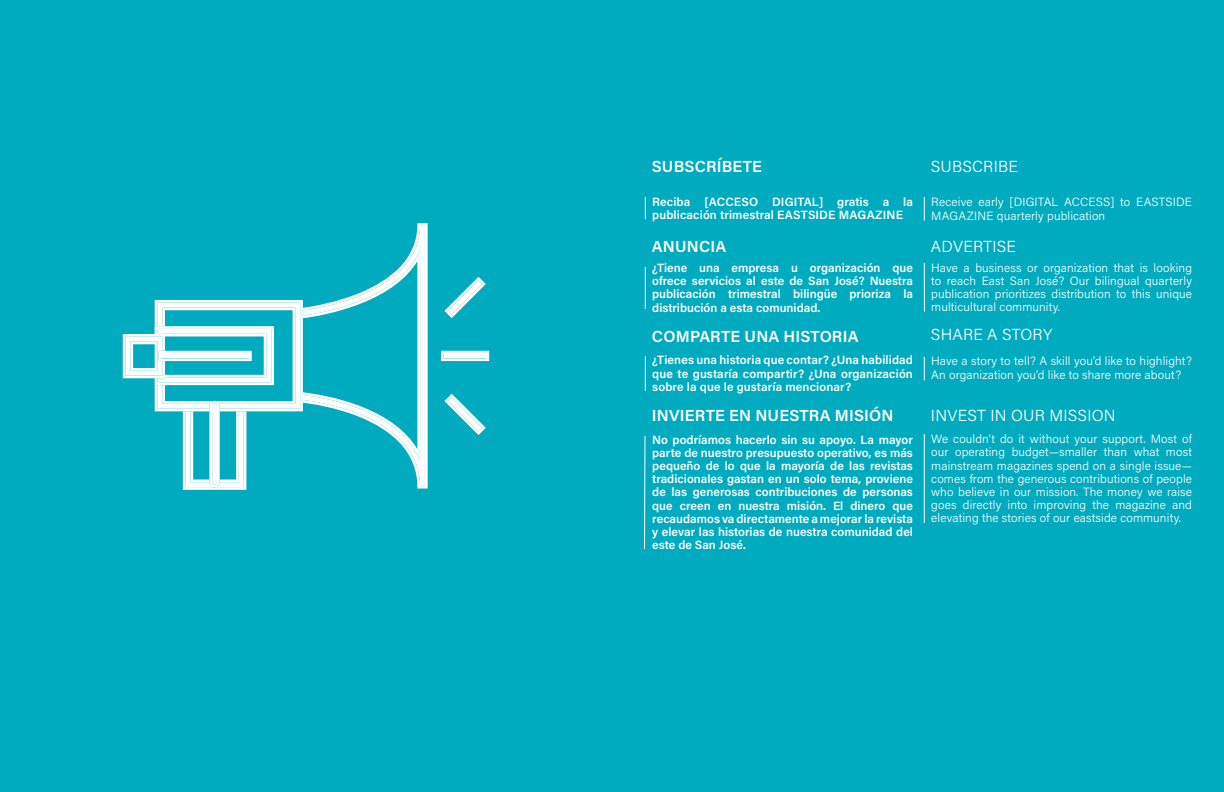
<style>
.page{position:relative;width:1224px;height:792px;background:#fff}
.page>*{position:absolute;margin:0;border:0;box-sizing:border-box;transform-origin:0 0}
.t1{font:600 16px "Acumin Pro";letter-spacing:.01em;color:#fff}
.t2{font:300 16px "Acumin Pro";letter-spacing:.015em;color:#fff}
.t3{font:600 12px/13.2px "Acumin Pro";letter-spacing:.005em;color:#fff;text-align:justify}
.t4{font:300 12px/13.2px "Acumin Pro";letter-spacing:.01em;color:#fff}
</style>
<div class="page">
<div style="left:0;top:0;width:612px;height:792px;background:#00abc0"></div>
<svg style="left:441px;top:351px;width:48px;height:10px"></svg>
<svg style="left:444px;top:394px;width:42px;height:41px"></svg>
<svg style="left:444px;top:277px;width:42px;height:41px"></svg>
<svg style="left:123px;top:223px;width:305px;height:267px"></svg>
<div style="left:612px;top:0;width:612px;height:792px;background:#00abc0"></div>
<svg style="left:645px;top:197px;width:1px;height:22px"></svg>
<hr style="left:645px;top:267px;width:1px;height:42px;background:#fff">
<hr style="left:645px;top:356px;width:1px;height:35px;background:#fff">
<svg style="left:644px;top:436px;width:2px;height:114px"></svg>
<svg style="left:924px;top:197px;width:1px;height:24px"></svg>
<hr style="left:924px;top:263px;width:1px;height:49px;background:#fff">
<hr style="left:924px;top:434px;width:1px;height:89px;background:#fff">
<svg style="left:924px;top:357px;width:1px;height:23px"></svg>
<h1 class="t1" style="left:652px;top:155px;width:112px">SUBSCRÍBETE</h1>
<h1 class="t2" style="left:931px;top:156px;width:89px">SUBSCRIBE</h1>
<p class="t3" style="left:652px;top:195px;width:262px">Reciba [ACCESO DIGITAL] gratis a la publicación trimestral EASTSIDE MAGAZINE</p>
<p class="t4" style="left:931px;top:194px;width:262px;line-height:14.4px">Receive early [DIGITAL ACCESS] to EASTSIDE<br>MAGAZINE quarterly publication</p>
<h1 class="t1" style="left:652px;top:235px;width:76px">ANUNCIA</h1>
<h1 class="t2" style="left:931px;top:236px;width:86px">ADVERTISE</h1>
<p class="t3" style="left:652px;top:261px;width:262px">¿Tiene una empresa u organización que ofrece servicios al este de San José? Nuestra publicación trimestral bilingüe prioriza la distribución a esta comunidad.</p>
<p class="t4" style="left:931px;top:261px;width:262px;text-align:justify">Have a business or organization that is looking to reach East San José? Our bilingual quarterly publication prioritizes distribution to this unique multicultural community.</p>
<h1 class="t1" style="left:652px;top:325px;width:208px">COMPARTE UNA HISTORIA</h1>
<h1 class="t2" style="left:931px;top:324px;width:123px">SHARE A STORY</h1>
<p class="t3" style="left:652px;top:353px;width:262px">¿Tienes una historia que contar? ¿Una habilidad que te gustaría compartir? ¿Una organización sobre la que le gustaría mencionar?</p>
<p class="t4" style="left:931px;top:353px;width:262px;line-height:14.4px">Have a story to tell? A skill you’d like to highlight?<br>An organization you’d like to share more about?</p>
<h1 class="t1" style="left:652px;top:404px;width:243px">INVIERTE EN NUESTRA MISIÓN</h1>
<h1 class="t2" style="left:931px;top:404px;width:186px">INVEST IN OUR MISSION</h1>
<p class="t3" style="left:652px;top:432px;width:262px">No podríamos hacerlo sin su apoyo. La mayor parte de nuestro presupuesto operativo, es más pequeño de lo que la mayoría de las revistas tradicionales gastan en un solo tema, proviene de las generosas contribuciones de personas que creen en nuestra misión. El dinero que recaudamos va directamente a mejorar la revista y elevar las historias de nuestra comunidad del este de San José.</p>
<p class="t4" style="left:931px;top:432px;width:262px;text-align:justify">We couldn’t do it without your support. Most of our operating budget—smaller than what most mainstream magazines spend on a single issue— comes from the generous contributions of people who believe in our mission. The money we raise goes directly into improving the magazine and elevating the stories of our eastside community.</p>
</div>
